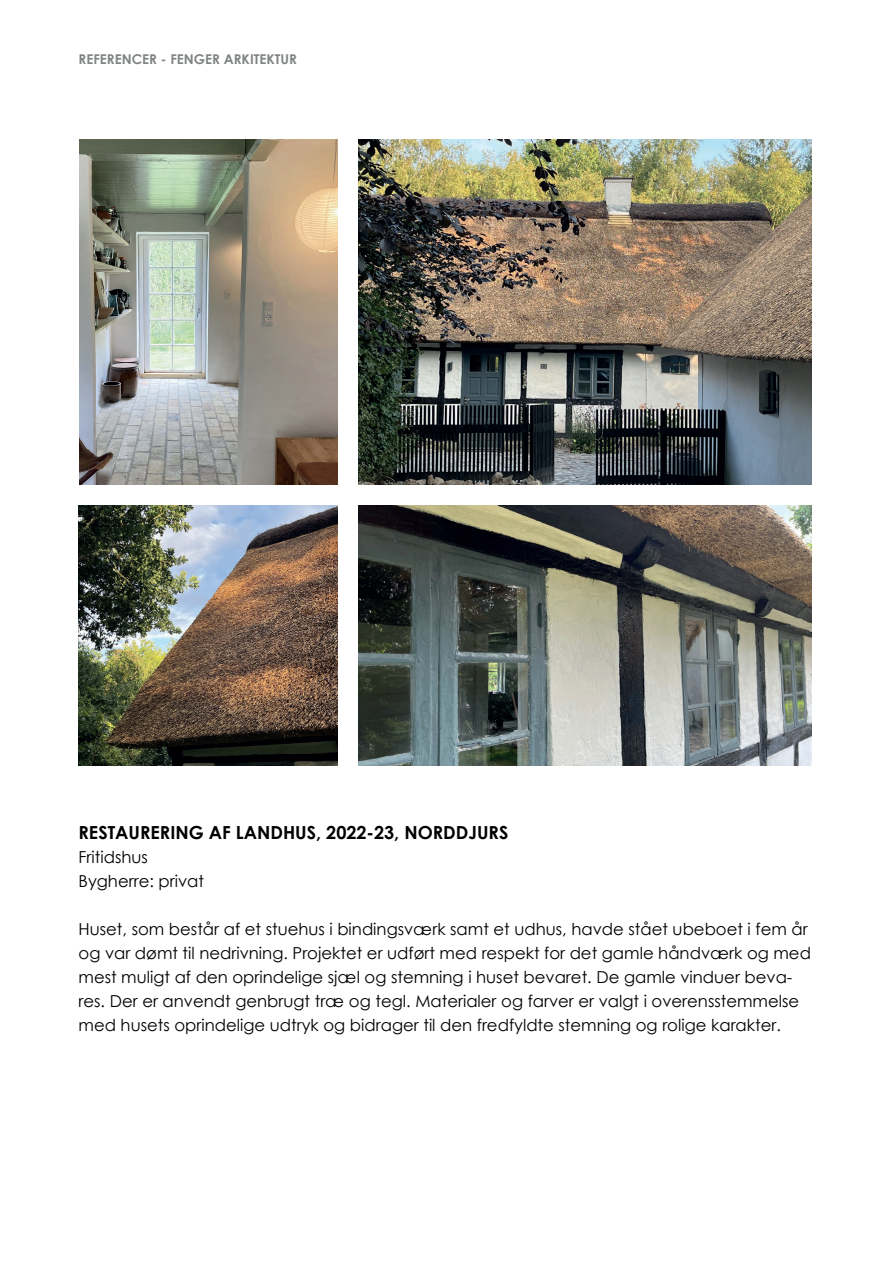
<style>
.page{position:relative;width:893px;height:1263px;background:#fff}
.page>*{position:absolute;margin:0;border:0;box-sizing:border-box;transform-origin:0 0}
.t1{font:700 18px "Century Gothic";color:#000001}
.t2{font:16.5px/24px "Century Gothic";color:#000001}
.t3{font:700 13.5px "Century Gothic";color:#818485}
</style>
<div class="page">
<img style="left:359px;top:139px;width:452px;height:346px">
<img style="left:80px;top:139px;width:257px;height:346px">
<img style="left:359px;top:505px;width:452px;height:260px">
<img style="left:79px;top:505px;width:258px;height:260px">
<p class="t3" style="left:79px;top:49px;width:220px">REFERENCER - FENGER ARKITEKTUR</p>
<p class="t1" style="left:79px;top:818px;width:431px">RESTAURERING AF LANDHUS, 2022-23, NORDDJURS</p>
<p class="t2" style="left:79px;top:844px;width:127px">Fritidshus<br>Bygherre: privat</p>
<p class="t2" style="left:79px;top:916px;width:734px">Huset, som består af et stuehus i bindingsværk samt et udhus, havde stået ubeboet i fem år og var dømt til nedrivning. Projektet er udført med respekt for det gamle håndværk og med mest muligt af den oprindelige sjæl og stemning i huset bevaret. De gamle vinduer beva&shy;res. Der er anvendt genbrugt træ og tegl. Materialer og farver er valgt i overensstemmelse med husets oprindelige udtryk og bidrager til den fredfyldte stemning og rolige karakter.</p>
</div>
